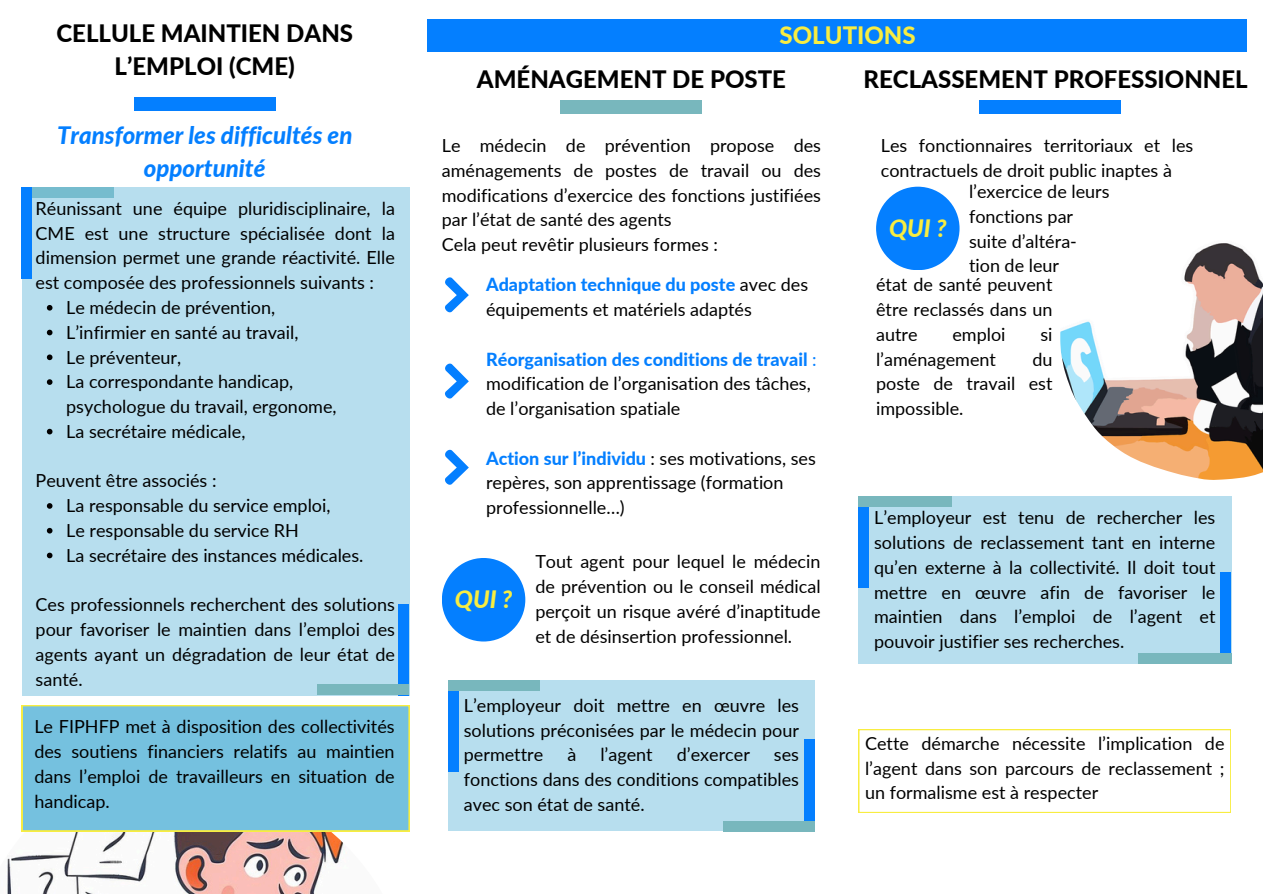
<style>
.page{position:relative;width:1263px;height:894px;background:#fff}
.page>*{position:absolute;margin:0;border:0;box-sizing:border-box;transform-origin:0 0}
.t1{font:800 24px/32.7px "Lato";color:#000;text-align:center}
.t2{font:italic 800 24px/32.7px "Lato";color:#047fff;text-align:center}
.t3{font:800 24px "Lato";color:#f8ed41}
.t4{font:italic 800 24px "Lato";color:#f8ed41}
.t5{font:18px/24.8px "Lato";color:#000;text-align:justify}
.t6{font:800 18px "Lato";color:#047fff}
.s1{font-weight:800;color:#047fff}
.s2{font-weight:400}
</style>
<div class="page">
<div style="left:134px;top:98px;width:142px;height:13px;background:#047fff"></div>
<img style="left:7px;top:763px;width:396px;height:130px">
<div style="left:22px;top:705px;width:388px;height:126px;background:#75c1df"></div>
<div style="left:22px;top:187px;width:388px;height:508px;background:#b7deee"></div>
<div style="left:399px;top:603px;width:10px;height:92px;background:#047fff"></div>
<svg style="left:47px;top:305px;width:5px;height:5px"></svg>
<svg style="left:47px;top:329px;width:5px;height:6px"></svg>
<svg style="left:47px;top:354px;width:5px;height:6px"></svg>
<svg style="left:47px;top:379px;width:5px;height:6px"></svg>
<svg style="left:47px;top:428px;width:5px;height:6px"></svg>
<svg style="left:47px;top:503px;width:5px;height:5px"></svg>
<svg style="left:47px;top:527px;width:5px;height:6px"></svg>
<svg style="left:47px;top:552px;width:5px;height:6px"></svg>
<div style="left:22px;top:187px;width:10px;height:91px;background:#047fff"></div>
<div style="left:317px;top:684px;width:92px;height:10px;background:#78b7bd"></div>
<div style="left:561px;top:100px;width:141px;height:13px;background:#78b7bd"></div>
<img style="left:1060px;top:243px;width:203px;height:236px">
<div style="left:979px;top:100px;width:141px;height:13px;background:#047fff"></div>
<div style="left:448px;top:680px;width:366px;height:151px;background:#b7deee"></div>
<div style="left:448px;top:680px;width:11px;height:91px;background:#047fff"></div>
<div style="left:448px;top:680px;width:92px;height:10px;background:#78b7bd"></div>
<div style="left:804px;top:739px;width:10px;height:92px;background:#047fff"></div>
<div style="left:723px;top:820px;width:91px;height:11px;background:#78b7bd"></div>
<div style="left:858px;top:496px;width:373px;height:167px;background:#b7deee"></div>
<div style="left:858px;top:496px;width:11px;height:91px;background:#047fff"></div>
<div style="left:858px;top:496px;width:93px;height:10px;background:#78b7bd"></div>
<div style="left:1221px;top:572px;width:10px;height:91px;background:#047fff"></div>
<div style="left:1138px;top:653px;width:93px;height:10px;background:#78b7bd"></div>
<svg style="left:445px;top:277px;width:24px;height:36px"></svg>
<svg style="left:445px;top:363px;width:24px;height:36px"></svg>
<svg style="left:445px;top:449px;width:24px;height:36px"></svg>
<div style="left:442px;top:558px;width:83px;height:83px;background:#047fff;border-radius:50%"></div>
<div style="left:876px;top:187px;width:83px;height:83px;background:#047fff;border-radius:50%"></div>
<svg style="left:858px;top:729px;width:373px;height:83px"></svg>
<div style="left:427px;top:19px;width:819px;height:33px;background:#047fff"></div>
<p class="t1" style="left:56px;top:16px;width:298px">CELLULE MAINTIEN DANS<br>L’EMPLOI (CME)</p>
<h1 class="t2" style="left:57px;top:119px;width:297px">Transformer les difficultés en opportunité</h1>
<p class="t5" style="left:36px;top:195px;width:361px">Réunissant une équipe pluridisciplinaire, la CME est une structure spécialisée dont la dimension permet une grande réactivité. Elle est composée des professionnels suivants :</p>
<p class="t5" style="left:66px;top:294px;width:211px">Le médecin de prévention,</p>
<p class="t5" style="left:66px;top:319px;width:234px">L’infirmier en santé au travail,</p>
<p class="t5" style="left:66px;top:344px;width:116px">Le préventeur,</p>
<p class="t5" style="left:66px;top:369px;width:272px">La correspondante handicap, psychologue du travail, ergonome,</p>
<p class="t5" style="left:66px;top:418px;width:181px">La secrétaire médicale,</p>
<p class="t5" style="left:36px;top:468px;width:182px">Peuvent être associés :</p>
<p class="t5" style="left:66px;top:492px;width:266px">La responsable du service emploi,</p>
<p class="t5" style="left:66px;top:517px;width:234px">Le responsable du service RH</p>
<p class="t5" style="left:66px;top:542px;width:299px">La secrétaire des instances médicales.</p>
<p class="t5" style="left:36px;top:591px;width:361px">Ces professionnels recherchent des solutions pour favoriser le maintien dans l’emploi des agents ayant un dégradation de leur état de santé.</p>
<h2 class="t5" style="left:34px;top:713px;width:362px">Le FIPHFP met à disposition des collectivités des soutiens financiers relatifs au maintien dans l’emploi de travailleurs en situation de handicap.</h2>
<p class="t3" style="left:780px;top:21px;width:138px">SOLUTIONS</p>
<p class="t1" style="left:477px;top:62px;width:311px">AMÉNAGEMENT DE POSTE</p>
<p class="t5" style="left:442px;top:133px;width:381px">Le médecin de prévention propose des aménagements de postes de travail ou des modifications d’exercice des fonctions justifiées par l’état de santé des agents</p>
<p class="t5" style="left:442px;top:232px;width:278px">Cela peut revêtir plusieurs formes :</p>
<h1 class="t5" style="left:486px;top:272px;width:324px"><span class="s1">Adaptation technique du poste</span> avec des équipements et matériels adaptés</h1>
<h1 class="t6" style="left:486px;top:347px;width:332px">Réorganisation des conditions de travail <span class="s2">:</span></h1>
<p class="t5" style="left:486px;top:371px;width:326px">modification de l’organisation des tâches, de l’organisation spatiale</p>
<p class="t5" style="left:486px;top:445px;width:331px;text-align:left"><span class="s1">Action sur l’individu</span> : ses motivations, ses repères, son apprentissage (formation professionnelle…)</p>
<p class="t4" style="left:455px;top:584px;width:59px">QUI ?</p>
<p class="t5" style="left:535px;top:548px;width:287px">Tout agent pour lequel le médecin de prévention ou le conseil médical perçoit un risque avéré d’inaptitude et de désinsertion professionnel.</p>
<p class="t5" style="left:464px;top:692px;width:337px">L’employeur doit mettre en œuvre les solutions préconisées par le médecin pour permettre</p>
<p class="t5" style="left:567px;top:741px;width:10px">à</p>
<p class="t5" style="left:600px;top:741px;width:54px">l’agent</p>
<p class="t5" style="left:677px;top:741px;width:75px">d’exercer</p>
<p class="t5" style="left:464px;top:741px;width:337px;text-indent:310px">ses fonctions dans des conditions compatibles avec son état de santé.</p>
<p class="t1" style="left:864px;top:62px;width:386px">RECLASSEMENT PROFESSIONNEL</p>
<p class="t5" style="left:881px;top:133px;width:314px">Les fonctionnaires territoriaux et les contractuels de droit public inaptes à</p>
<p class="t4" style="left:889px;top:213px;width:59px">QUI ?</p>
<p class="t5" style="left:969px;top:179px;width:142px">l’exercice de leurs fonctions par</p>
<h1 class="t5" style="left:969px;top:228px;width:109px">suite d’altéra-</h1>
<p class="t5" style="left:969px;top:253px;width:92px">tion de leur</p>
<p class="t5" style="left:876px;top:272px;width:178px">état de santé peuvent être reclassés dans un autre</p>
<p class="t5" style="left:952px;top:321px;width:55px">emploi</p>
<p class="t5" style="left:1040px;top:321px;width:14px">si</p>
<p class="t5" style="left:876px;top:346px;width:121px">l’aménagement</p>
<p class="t5" style="left:876px;top:346px;width:178px;text-indent:156px">du poste de travail est impossible.</p>
<h1 class="t5" style="left:874px;top:505px;width:343px">L’employeur est tenu de rechercher les solutions de reclassement tant en interne qu’en externe à la collectivité. Il doit tout mettre en œuvre afin de favoriser le maintien dans l’emploi de l’agent et pouvoir justifier ses recherches.</h1>
<p class="t5" style="left:865px;top:730px;width:361px">Cette démarche nécessite l’implication de l’agent dans son parcours de reclassement ; un formalisme est à respecter</p>
</div>
